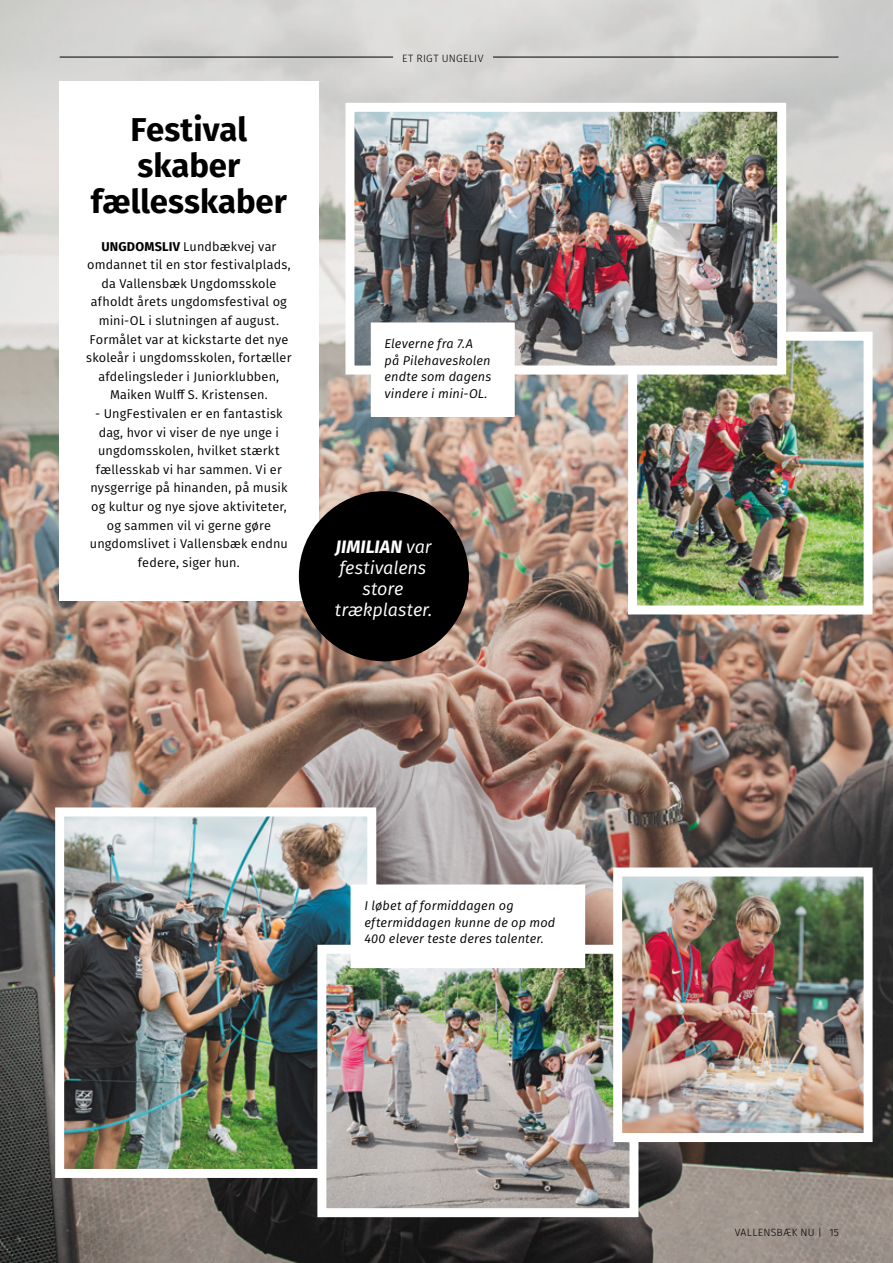
<style>
.page{position:relative;width:893px;height:1263px;background:#fff}
.page>*{position:absolute;margin:0;border:0;box-sizing:border-box;transform-origin:0 0}
.t1{font:700 33px/36px "Fira Sans";color:#000;text-align:center}
.t2{font:italic 18px/21px "Fira Sans";letter-spacing:-.005em;color:#fff;text-align:center}
.t3{font:12.75px/18.6px "Fira Sans";letter-spacing:.01em;color:#000;text-align:center}
.t4{font:italic 12.75px/16.5px "Fira Sans";letter-spacing:.01em;color:#000}
.t5{font:300 10.65px "Fira Sans";letter-spacing:.03em;color:#000}
.t6{font:300 10.5px "Fira Sans";letter-spacing:.025em;color:#000}
.s1{font-weight:700}
</style>
<div class="page">
<img style="left:0;top:0;width:893px;height:1263px">
<hr style="left:493px;top:57px;width:345px;height:1px;background:#000">
<hr style="left:60px;top:57px;width:333px;height:1px;background:#000">
<div style="left:59px;top:81px;width:260px;height:519px;background:#fff"></div>
<img style="left:65px;top:817px;width:301px;height:351px">
<div style="left:55px;top:807px;width:321px;height:371px;border:9px solid #fff"></div>
<img style="left:327px;top:955px;width:301px;height:252px">
<div style="left:317px;top:945px;width:321px;height:272px;border:9px solid #fff"></div>
<img style="left:623px;top:877px;width:240px;height:255px">
<div style="left:613px;top:867px;width:260px;height:275px;border:9px solid #fff"></div>
<img style="left:638px;top:342px;width:225px;height:262px">
<div style="left:628px;top:332px;width:245px;height:282px;border:9px solid #fff"></div>
<img style="left:355px;top:113px;width:421px;height:252px">
<div style="left:345px;top:103px;width:441px;height:272px;border:9px solid #fff"></div>
<div style="left:371px;top:323px;width:143px;height:93px;background:#fff"></div>
<div style="left:371px;top:322px;width:144px;height:95px;border:1px solid #fff"></div>
<div style="left:351px;top:885px;width:234px;height:83px;background:#fff"></div>
<div style="left:351px;top:884px;width:234px;height:84px;border:1px solid #fff"></div>
<div style="left:299px;top:491px;width:170px;height:170px;background:#000;border-radius:50%"></div>
<h1 class="t1" style="left:91px;top:110px;width:198px">Festival skaber fællesskaber</h1>
<p class="t3" style="left:86px;top:237px;width:207px"><span class="s1">UNGDOMSLIV</span> Lundbækvej var omdannet til en stor festivalplads, da Vallensbæk Ungdomsskole afholdt årets ungdomsfestival og mini-OL i slutningen af august.<br>Formålet var at kickstarte det nye skoleår i ungdomsskolen, fortæller afdelingsleder i Juniorklubben,<br>Maiken Wulff S. Kristensen.</p>
<p class="t3" style="left:90px;top:404px;width:199px">- UngFestivalen er en fantastisk dag, hvor vi viser de nye unge i ungdomsskolen, hvilket stærkt fællesskab vi har sammen. Vi er nysgerrige på hinanden, på musik og kultur og nye sjove aktiviteter, og sammen vil vi gerne gøre ungdomslivet i Vallensbæk endnu federe, siger hun.</p>
<p class="t5" style="left:402px;top:51px;width:83px">ET RIGT UNGELIV</p>
<p class="t4" style="left:385px;top:335px;width:108px">Eleverne fra 7.A<br>på Pilehaveskolen endte som dagens vindere i mini-OL.</p>
<h2 class="t2" style="left:335px;top:536px;width:99px"><span class="s1">JIMILIAN</span> var festivalens store trækplaster.</h2>
<p class="t4" style="left:364px;top:897px;width:193px">I løbet af formiddagen og eftermiddagen kunne de op mod<br>400 elever teste deres talenter.</p>
<p class="t6" style="left:735px;top:1225px;width:106px">VALLENSBÆK NU | 15</p>
</div>
